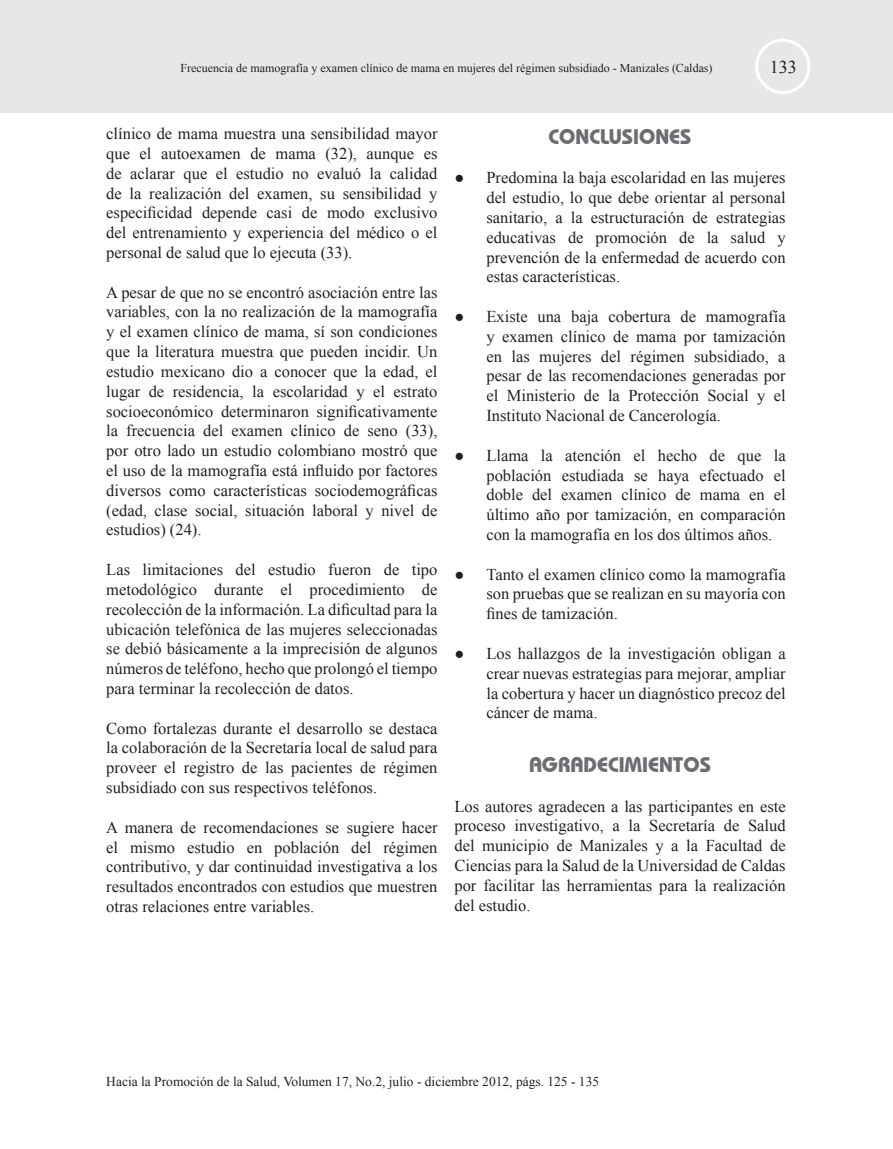
<style>
.page{position:relative;width:893px;height:1149px;background:#fff}
.page>*{position:absolute;margin:0;border:0;box-sizing:border-box;transform-origin:0 0}
.t1{font:700 21px "Bauhaus IT Cby BT";color:#6c6d70}
.t2{font:18px "Times New Roman";color:#231f20}
.t3{font:16.5px/19.8px "Times New Roman";color:#231f20;text-align:justify}
.t4{font:13.5px "Times New Roman";color:#231f20}
.t5{font:12px "Times New Roman";color:#231f20}
</style>
<div class="page">
<div style="left:0;top:0;width:893px;height:113px;background:#e6e7e9"></div>
<div style="left:755px;top:39px;width:55px;height:55px;border:3px solid #fff;border-radius:50%"></div>
<p class="t5" style="left:180px;top:60px;width:534px">Frecuencia de mamografía y examen clínico de mama en mujeres del régimen subsidiado - Manizales (Caldas)</p>
<p class="t2" style="left:770px;top:55px;width:28px">133</p>
<p class="t3" style="left:106px;top:123px;width:333px">clínico de mama muestra una sensibilidad mayor que el autoexamen de mama (32), aunque es de aclarar que el estudio no evaluó la calidad de la realización del examen, su sensibilidad y especificidad depende casi de modo exclusivo del entrenamiento y experiencia del médico o el personal de salud que lo ejecuta (33).</p>
<p class="t3" style="left:106px;top:282px;width:333px">A pesar de que no se encontró asociación entre las variables, con la no realización de la mamografía y el examen clínico de mama, sí son condiciones que la literatura muestra que pueden incidir. Un estudio mexicano dio a conocer que la edad, el lugar de residencia, la escolaridad y el estrato socioeconómico determinaron significativamente la frecuencia del examen clínico de seno (33), por otro lado un estudio colombiano mostró que el uso de la mamografía está influido por factores diversos como características sociodemográficas (edad, clase social, situación laboral y nivel de estudios) (24).</p>
<p class="t3" style="left:106px;top:559px;width:333px">Las limitaciones del estudio fueron de tipo metodológico durante el procedimiento de recolección de la información. La dificultad para la ubicación telefónica de las mujeres seleccionadas se debió básicamente a la imprecisión de algunos números de teléfono, hecho que prolongó el tiempo para terminar la recolección de datos.</p>
<p class="t3" style="left:106px;top:717px;width:333px">Como fortalezas durante el desarrollo se destaca la colaboración de la Secretaría local de salud para proveer el registro de las pacientes de régimen subsidiado con sus respectivos teléfonos.</p>
<p class="t3" style="left:106px;top:816px;width:333px">A manera de recomendaciones se sugiere hacer el mismo estudio en población del régimen contributivo, y dar continuidad investigativa a los resultados encontrados con estudios que muestren otras relaciones entre variables.</p>
<p class="t1" style="left:549px;top:123px;width:144px">CONCLUSIONES</p>
<p class="t3" style="left:486px;top:167px;width:301px;text-indent:-32px">● Predomina la baja escolaridad en las mujeres del estudio, lo que debe orientar al personal sanitario, a la estructuración de estrategias educativas de promoción de la salud y prevención de la enfermedad de acuerdo con estas características.</p>
<p class="t3" style="left:486px;top:306px;width:301px;text-indent:-32px">● Existe una baja cobertura de mamografía y examen clínico de mama por tamización en las mujeres del régimen subsidiado, a pesar de las recomendaciones generadas por el Ministerio de la Protección Social y el Instituto Nacional de Cancerología.</p>
<p class="t3" style="left:486px;top:445px;width:301px;text-indent:-32px">● Llama la atención el hecho de que la población estudiada se haya efectuado el doble del examen clínico de mama en el último año por tamización, en comparación con la mamografía en los dos últimos años.</p>
<p class="t3" style="left:486px;top:563px;width:301px;text-indent:-32px">● Tanto el examen clínico como la mamografía son pruebas que se realizan en su mayoría con fines de tamización.</p>
<p class="t3" style="left:486px;top:643px;width:301px;text-indent:-32px">● Los hallazgos de la investigación obligan a crear nuevas estrategias para mejorar, ampliar la cobertura y hacer un diagnóstico precoz del cáncer de mama.</p>
<p class="t1" style="left:529px;top:751px;width:183px">AGRADECIMIENTOS</p>
<p class="t3" style="left:454px;top:795px;width:333px">Los autores agradecen a las participantes en este proceso investigativo, a la Secretaría de Salud del municipio de Manizales y a la Facultad de Ciencias para la Salud de la Universidad de Caldas por facilitar las herramientas para la realización del estudio.</p>
<p class="t4" style="left:106px;top:1072px;width:494px">Hacia la Promoción de la Salud, Volumen 17, No.2, julio - diciembre 2012, págs. 125 - 135</p>
</div>
